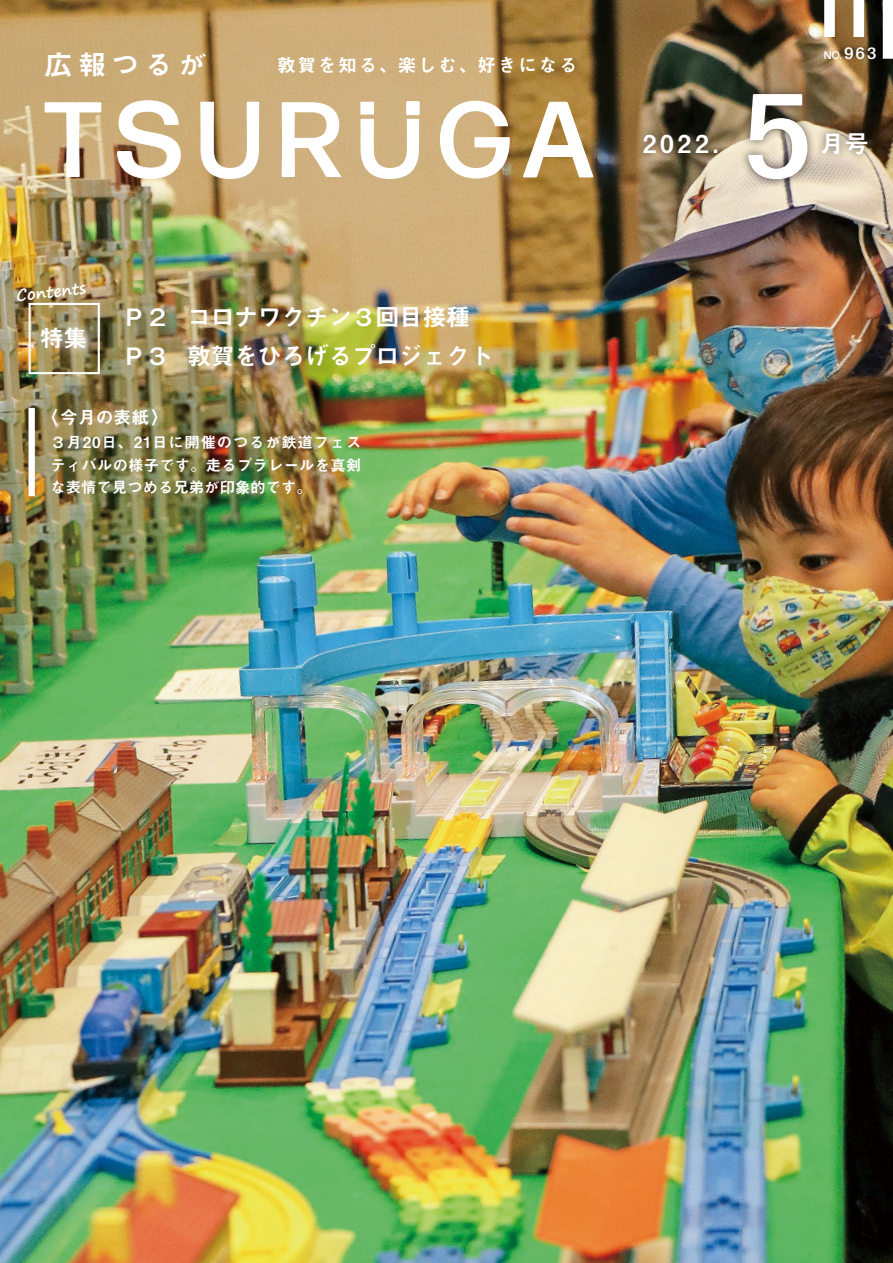
<style>
.page{position:relative;width:893px;height:1263px;background:#fff}
.page>*{position:absolute;margin:0;border:0;box-sizing:border-box;transform-origin:0 0}
.t1{font:500 119.1px "Forma DJR Display";color:#fff}
.t2{font:27.9px "Midashi Go Pro MB31";letter-spacing:.2em;color:#fff}
.t3{font:24.6px "Midashi Go Pro MB31";letter-spacing:.15em;color:#fff}
.t4{font:24px/39.5px "Midashi Go Pro MB31";letter-spacing:-.02em;color:#fff;text-align:center}
.t5{font:18.6px "Midashi Go Pro MB31";letter-spacing:.1em;color:#fff}
.t6{font:17.85px "Midashi Go Pro MB31";color:#fff}
.t7{font:700 15.75px "Segoe Print";color:#fff}
.t8{font:15.45px/22.6px "Midashi Go Pro MB31";letter-spacing:.01em;color:#fff;text-align:justify}
.t9{font:500 10.95px "Forma DJR Display";color:#fff}
.s1{font-size:16.5px}
</style>
<div class="page">
<img style="left:0;top:0;width:893px;height:1263px">
<div style="left:824px;top:0;width:11px;height:37px;background:#fff"></div>
<div style="left:853px;top:0;width:11px;height:37px;background:#fff"></div>
<div style="left:883px;top:0;width:10px;height:59px;background:#fff"></div>
<div style="left:635px;top:85px;width:241px;height:104px;background:#231916;opacity:.75"></div>
<svg style="left:45px;top:102px;width:56px;height:75px"></svg>
<svg style="left:117px;top:100px;width:64px;height:79px"></svg>
<svg style="left:200px;top:102px;width:59px;height:77px"></svg>
<svg style="left:282px;top:102px;width:59px;height:75px"></svg>
<svg style="left:440px;top:101px;width:70px;height:77px"></svg>
<svg style="left:523px;top:102px;width:70px;height:75px"></svg>
<svg style="left:360px;top:101px;width:60px;height:78px"></svg>
<div style="left:28px;top:408px;width:7px;height:88px;background:#fff"></div>
<div style="left:29px;top:303px;width:71px;height:71px;border:2px solid #fff"></div>
<div style="left:36px;top:318px;width:65px;height:40px;background:#fff;opacity:.9"></div>
<h2 class="t2" style="left:45px;top:42px;width:163px">広報つるが</h2>
<p class="t5" style="left:277px;top:50px;width:302px">敦賀を知る、楽しむ、好きになる</p>
<p class="t7" style="left:15px;top:281px;width:71px;rotate:-6deg">Contents</p>
<h3 class="t4" style="left:40px;top:315px;width:49px">特集</h3>
<h3 class="t4" style="left:164px;top:294px;width:331px">コロナワクチン３回目接種<br>　敦賀をひろげるプロジェクト</h3>
<h3 class="t4" style="left:122px;top:294px;width:49px;text-align:left">Ｐ２<br>Ｐ３</h3>
<p class="t6" style="left:41px;top:403px;width:130px">〈今月の表紙〉</p>
<p class="t8" style="left:50px;top:429px;width:313px">３月20日、21日に開催のつるが鉄道フェスティバルの様子です。走るプラレールを真剣な表情で見つめる兄弟が印象的です。</p>
<h3 class="t3" style="left:643px;top:124px;width:77px">2022.</h3>
<h1 class="t1" style="left:746px;top:62px;width:65px">5</h1>
<p class="t9" style="left:824px;top:49px;width:53px">NO.<span class="s1">963</span></p>
<h3 class="t3" style="left:820px;top:124px;width:51px">月号</h3>
</div>
